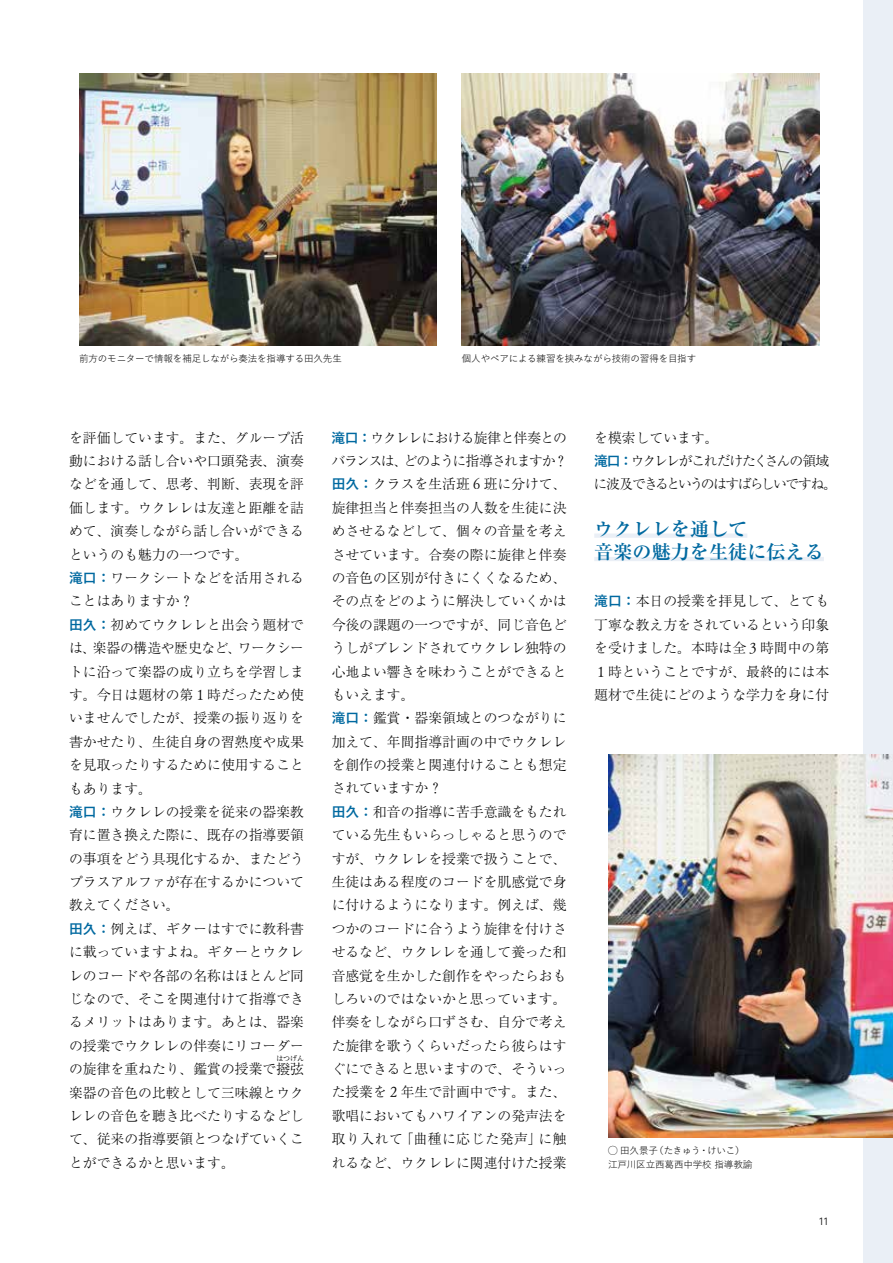
<style>
.page{position:relative;width:893px;height:1263px;background:#fff}
.page>*{position:absolute;margin:0;border:0;box-sizing:border-box;transform-origin:0 0}
.t1{font:700 19.2px/23.4px "P Ryumin Pr 6 N";color:#0069a0}
.t2{font:300 13.8px/23.4px "P Ryumin Pr 6 N";color:#000}
.t3{font:300 13.8px/23.4px "P Ryumin Pr 6 N";letter-spacing:-.1em;color:#000}
.t4{font:300 10.65px "Univers LT Pro 45";color:#000}
.t5{font:9.6px/13.8px "Yu Go Pr 6 N";letter-spacing:-.02em;color:#000}
.t6{font:300 6.9px "P Ryumin Pr 6 N";color:#000}
.s1{font-family:"Tsuku A Old Min Pr 6 L";font-weight:400}
.s2{font-family:"Yu Go Pr 6 N";font-weight:700;color:#0069a0}
</style>
<div class="page">
<div style="left:863px;top:0;width:30px;height:1263px;background:#eaeff6"></div>
<div style="left:594px;top:533px;width:153px;height:5px;background:#eaeff6"></div>
<hr style="left:594px;top:557px;width:230px;height:4px;background:#eaeff6">
<img style="left:79px;top:73px;width:357px;height:272px">
<img style="left:462px;top:73px;width:357px;height:272px">
<img style="left:608px;top:755px;width:285px;height:382px">
<p class="t5" style="left:79px;top:351px;width:264px">前方のモニターで情報を補足しながら奏法を指導する田久先生</p>
<p class="t5" style="left:462px;top:351px;width:236px">個人やペアによる練習を挟みながら技術の習得を目指す</p>
<p class="t2" style="left:69px;top:425px;width:236px">を評価しています<span class="s1">。</span>また<span class="s1">、</span>グループ活動における話し合いや口頭発表<span class="s1">、</span>演奏などを通して<span class="s1">、</span>思考<span class="s1">、</span>判断<span class="s1">、</span>表現を評価します<span class="s1">。</span>ウクレレは友達と距離を詰めて<span class="s1">、</span>演奏しながら話し合いができるというのも魅力の一つです<span class="s1">。<br></span><span class="s2">滝口：</span>ワークシートなどを活用されることはありますか<span class="s1">？<br></span><span class="s2">田久：</span>初めてウクレレと出会う題材では<span class="s1">、</span>楽器の構造や歴史など<span class="s1">、</span>ワークシートに沿って楽器の成り立ちを学習します<span class="s1">。</span>今日は題材の第<span class="s1">１</span>時だったため使いませんでしたが<span class="s1">、</span>授業の振り返りを書かせたり<span class="s1">、</span>生徒自身の習熟度や成果を見取ったりするために使用することもあります<span class="s1">。<br></span><span class="s2">滝口：</span>ウクレレの授業を従来の器楽教育に置き換えた際に<span class="s1">、</span>既存の指導要領の事項をどう具現化するか<span class="s1">、</span>またどうプラスアルファが存在するかについて教えてください<span class="s1">。<br></span><span class="s2">田久：</span>例えば<span class="s1">、</span>ギターはすでに教科書に載っていますよね<span class="s1">。</span>ギターとウクレレのコードや各部の名称はほとんど同じなので<span class="s1">、</span>そこを関連付けて指導できるメリットはあります<span class="s1">。</span>あとは<span class="s1">、</span>器楽の授業でウクレレの伴奏にリコーダーの旋律を重ねたり<span class="s1">、</span>鑑賞の授業で撥弦</p>
<p class="t6" style="left:276px;top:1053px;width:29px">はつげん</p>
<p class="t2" style="left:69px;top:1080px;width:236px;text-align:justify">楽器の音色の比較として三味線とウクレレの音色を聴き比べたりするなどして<span class="s1">、</span>従来の指導要領とつなげていくことができるかと思います<span class="s1">。</span></p>
<p class="t2" style="left:331px;top:425px;width:238px"><span class="s2">滝口：</span>ウクレレにおける旋律と伴奏とのバランスは<span class="s1">、</span>どのように指導されますか<span class="s1">？</span><span class="s2">田久：</span>クラスを生活班<span class="s1">６</span>班に分けて<span class="s1">、</span>旋律担当と伴奏担当の人数を生徒に決めさせるなどして<span class="s1">、</span>個々の音量を考えさせています<span class="s1">。</span>合奏の際に旋律と伴奏の音色の区別が付きにくくなるため<span class="s1">、</span>その点をどのように解決していくかは今後の課題の一つですが<span class="s1">、</span>同じ音色どうしがブレンドされてウクレレ独特の心地よい響きを味わうことができるともいえます<span class="s1">。<br></span><span class="s2">滝口：</span>鑑賞<span class="s1">・</span>器楽領域とのつながりに加えて<span class="s1">、</span>年間指導計画の中でウクレレを創作の授業と関連付けることも想定されていますか<span class="s1">？<br></span><span class="s2">田久：</span>和音の指導に苦手意識をもたれている先生もいらっしゃると思うのですが<span class="s1">、</span>ウクレレを授業で扱うことで<span class="s1">、</span>生徒はある程度のコードを肌感覚で身に付けるようになります<span class="s1">。</span>例えば<span class="s1">、</span>幾つかのコードに合うよう旋律を付けさせるなど<span class="s1">、</span>ウクレレを通して養った和音感覚を生かした創作をやったらおもしろいのではないかと思っています<span class="s1">。</span>伴奏をしながら口ずさむ<span class="s1">、</span>自分で考えた旋律を歌うくらいだったら彼らはすぐにできると思いますので<span class="s1">、</span>そういった授業を<span class="s1">２</span>年生で計画中です<span class="s1">。</span>また<span class="s1">、</span>歌唱においてもハワイアンの発声法を取り入れて<span class="s1">「</span>曲種に応じた発声<span class="s1">」</span>に触れるなど<span class="s1">、</span>ウクレレに関連付けた授業</p>
<p class="t3" style="left:593px;top:425px;width:245px">を模索しています<span class="s1">。<br></span><span class="s2">滝口：</span>ウクレレがこれだけたくさんの領域に波及できるというのはすばらしいですね<span class="s1">。</span></p>
<h1 class="t1" style="left:594px;top:516px;width:231px">ウクレレを通して<br>音楽の魅力を生徒に伝える</h1>
<p class="t2" style="left:594px;top:589px;width:236px;text-align:justify"><span class="s2">滝口：</span>本日の授業を拝見して<span class="s1">、</span>とても丁寧な教え方をされているという印象を受けました<span class="s1">。</span>本時は全<span class="s1">３</span>時間中の第<span class="s1">１</span>時ということですが<span class="s1">、</span>最終的には本題材で生徒にどのような学力を身に付</p>
<p class="t5" style="left:608px;top:1143px;width:146px">◯ 田久景子（たきゅう・けいこ）江戸川区立西葛西中学校 指導教諭</p>
<p class="t4" style="left:819px;top:1214px;width:12px">11</p>
</div>
